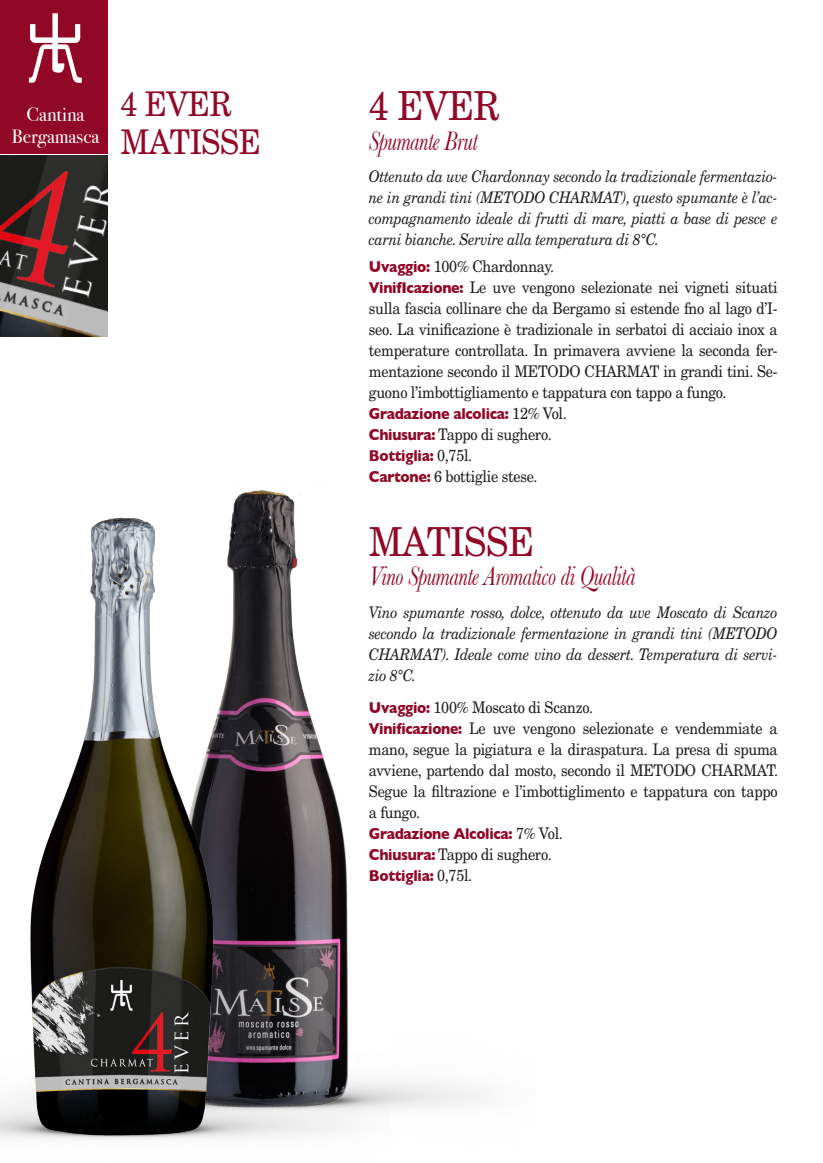
<style>
.page{position:relative;width:823px;height:1163px;background:#fff}
.page>*{position:absolute;margin:0;border:0;box-sizing:border-box;transform-origin:0 0}
.t1{font:40px "New Century Schlbk LT Std";letter-spacing:-.02em;color:#910726;scale:.9 1}
.t2{font:34px "New Century Schlbk LT Std";letter-spacing:-.02em;color:#910726;scale:.9 1}
.t3{font:italic 28px "Baskerville";letter-spacing:-.02em;color:#910726;scale:.79 1}
.t4{font:19.6px "Bodoni Svty Two ITCTT Book";color:#fff}
.t5{font:16px/21px "New Century Schlbk LT Std";letter-spacing:-.02em;color:#231f20;text-align:justify;scale:.9 1}
.t6{font:italic 16px/21px "New Century Schlbk LT Std";letter-spacing:-.02em;color:#231f20;text-align:justify;scale:.88 1}
.t7{font:700 16px "Gill Sans";letter-spacing:-.02em;color:#910726;scale:.9 1}
.s1{font-family:"Gill Sans";font-weight:700;color:#910726}
.s2{font-family:"New Century Schlbk LT Std";font-weight:400;color:#231f20}
</style>
<div class="page">
<div style="left:0;top:0;width:108px;height:153px;background:#910726"></div>
<svg style="left:29px;top:13px;width:53px;height:70px"></svg>
<img style="left:0;top:156px;width:108px;height:180px">
<img style="left:233px;top:490px;width:142px;height:639px">
<img style="left:0;top:511px;width:237px;height:636px">
<p class="t4" style="left:26px;top:98px;width:59px">Cantina</p>
<p class="t4" style="left:12px;top:120px;width:89px">Bergamasca</p>
<p class="t2" style="left:120px;top:83px;width:125px">4 EVER</p>
<p class="t2" style="left:120px;top:121px;width:157px">MATISSE</p>
<p class="t3" style="left:369px;top:124px;width:139px">Spumante Brut</p>
<p class="t6" style="left:369px;top:166px;width:465px">Ottenuto da uve Chardonnay secondo la tradizionale fermentazio&shy;ne in grandi tini (METODO CHARMAT), questo spumante è l’ac&shy;compagnamento ideale di frutti di mare, piatti a base di pesce e carni bianche. Servire alla temperatura di 8°C.</p>
<p class="t5" style="left:369px;top:255px;width:207px"><span class="s1">Uvaggio:</span> 100% Chardonnay.</p>
<p class="t5" style="left:369px;top:276px;width:455px"><span class="s1">VinifIcazione:</span> Le uve vengono selezionate nei vigneti situati sulla fascia collinare che da Bergamo si estende fno al lago d’I&shy;seo. La vinificazione è tradizionale in serbatoi di acciaio inox a temperature controllata. In primavera avviene la seconda fer&shy;mentazione secondo il METODO CHARMAT in grandi tini. Se&shy;guono l’imbottigliamento e tappatura con tappo a fungo.</p>
<p class="t7" style="left:369px;top:400px;width:221px">Gradazione alcolica: <span class="s2">12% Vol.</span></p>
<p class="t5" style="left:369px;top:423px;width:204px"><span class="s1">Chiusura:</span> Tappo di sughero.</p>
<p class="t7" style="left:369px;top:442px;width:116px">Bottiglia: <span class="s2">0,75l.</span></p>
<p class="t5" style="left:369px;top:465px;width:189px"><span class="s1">Cartone:</span> 6 bottiglie stese.</p>
<p class="t1" style="left:369px;top:82px;width:146px">4 EVER</p>
<p class="t1" style="left:369px;top:517px;width:185px">MATISSE</p>
<p class="t3" style="left:369px;top:559px;width:338px">Vino Spumante Aromatico di Qualità</p>
<p class="t6" style="left:369px;top:601px;width:465px">Vino spumante rosso, dolce, ottenuto da uve Moscato di Scanzo secondo la tradizionale fermentazione in grandi tini (METODO CHARMAT). Ideale come vino da dessert. Temperatura di servi&shy;zio 8°C.</p>
<p class="t5" style="left:369px;top:696px;width:250px"><span class="s1">Uvaggio:</span> 100% Moscato di Scanzo.</p>
<p class="t5" style="left:369px;top:717px;width:456px"><span class="s1">Vinificazione:</span> Le uve vengono selezionate e vendemmiate a mano, segue la pigiatura e la diraspatura. La presa di spuma avviene, partendo dal mosto, secondo il METODO CHARMAT.<br>Segue la filtrazione e l’imbottiglimento e tappatura con tappo a fungo.</p>
<p class="t7" style="left:369px;top:821px;width:217px">Gradazione Alcolica: <span class="s2">7% Vol.</span></p>
<p class="t5" style="left:369px;top:843px;width:204px"><span class="s1">Chiusura:</span> Tappo di sughero.</p>
<p class="t7" style="left:369px;top:863px;width:116px">Bottiglia: <span class="s2">0,75l.</span></p>
</div>
